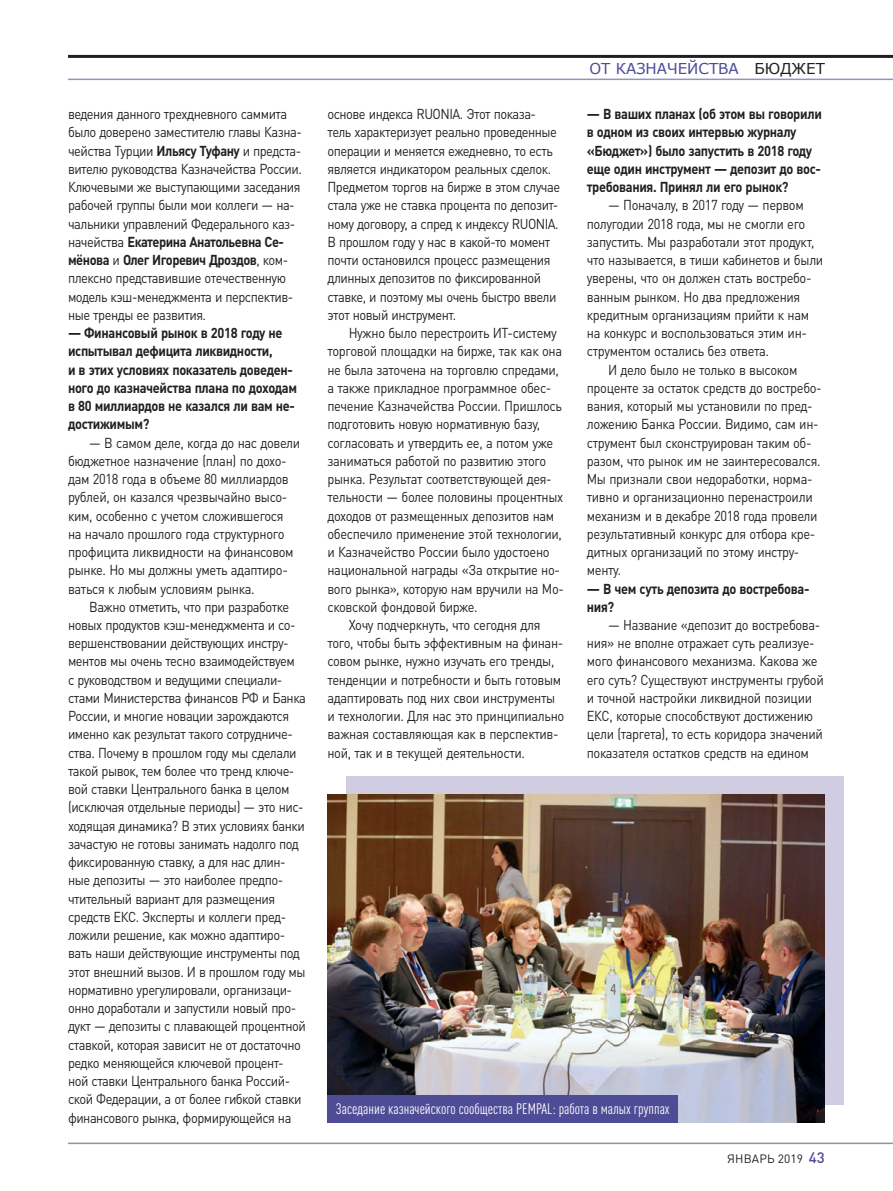
<style>
.page{position:relative;width:893px;height:1191px;background:#fff}
.page>*{position:absolute;margin:0;border:0;box-sizing:border-box;transform-origin:0 0}
.t1{font:condensed 15px "DIN Pro";color:#fff}
.t2{font:15px "MS Reference Sans Serif";color:#4e4b97}
.t3{font:14.25px/18.3px "DIN Pro";letter-spacing:-.035em;color:#231f20;scale:.9 1}
.t4{font:700 14.25px/18.3px "DIN Pro";letter-spacing:-.025em;color:#231f20;scale:.9 1}
.t5{font:12px "DIN Pro";letter-spacing:.015em;color:#231f20}
.s1{font-weight:700}
.s2{color:#231f20}
.s3{font-weight:500;font-size:15px;color:#4e4b97}
</style>
<div class="page">
<hr style="left:68px;top:55px;width:825px;height:3px;background:#231f20">
<hr style="left:68px;top:79px;width:825px;height:1px;background:#9992c1">
<hr style="left:68px;top:1142px;width:825px;height:2px;background:#939598">
<div style="left:346px;top:776px;width:498px;height:328px;background:#d0cde3"></div>
<img style="left:327px;top:794px;width:498px;height:328px">
<div style="left:327px;top:1095px;width:351px;height:27px;background:#4e4b97"></div>
<p class="t3" style="left:68px;top:103px;width:261px">ведения данного трехдневного саммита было доверено заместителю главы Казна&shy;чейства Турции <span class="s1">Ильясу Туфану</span> и предста&shy;вителю руководства Казначейства России.<br>Ключевыми же выступающими заседания рабочей группы были мои коллеги — на&shy;чальники управлений Федерального каз&shy;начейства <span class="s1">Екатерина Анатольевна Се&shy;мёнова</span> и <span class="s1">Олег Игоревич Дроздов</span>, ком&shy;плексно представившие отечественную модель кэш-менеджмента и перспектив&shy;ные тренды ее развития.</p>
<p class="t4" style="left:68px;top:322px;width:256px">— Финансовый рынок в 2018 году не испытывал дефицита ликвидности,<br>и в этих условиях показатель доведен&shy;ного до казначейства плана по доходам в 80 миллиардов не казался ли вам не&shy;достижимым?</p>
<p class="t3" style="left:68px;top:432px;width:260px;text-indent:21px">— В самом деле, когда до нас довели бюджетное назначение (план) по дохо&shy;дам 2018 года в объеме 80 миллиардов рублей, он казался чрезвычайно высо&shy;ким, особенно с учетом сложившегося на начало прошлого года структурного профицита ликвидности на финансовом рынке. Но мы должны уметь адаптиро&shy;ваться к любым условиям рынка.</p>
<p class="t3" style="left:68px;top:596px;width:266px;text-indent:21px">Важно отметить, что при разработке новых продуктов кэш-менеджмента и со&shy;вершенствовании действующих инстру&shy;ментов мы очень тесно взаимодействуем<br>с руководством и ведущими специали&shy;стами Министерства финансов РФ и Банка России, и многие новации зарождаются именно как результат такого сотрудниче&shy;ства. Почему в прошлом году мы сделали такой рывок, тем более что тренд ключе&shy;вой ставки Центрального банка в целом (исключая отдельные периоды) — это нис&shy;ходящая динамика? В этих условиях банки зачастую не готовы занимать надолго под фиксированную ставку, а для нас длин&shy;ные депозиты — это наиболее предпо&shy;чтительный вариант для размещения средств ЕКС. Эксперты и коллеги пред&shy;ложили решение, как можно адаптиро&shy;вать наши действующие инструменты под этот внешний вызов. И в прошлом году мы нормативно урегулировали, организаци&shy;онно доработали и запустили новый про&shy;дукт — депозиты с плавающей процентной ставкой, которая зависит не от достаточно редко меняющейся ключевой процент&shy;ной ставки Центрального банка Россий&shy;ской Федерации, а от более гибкой ставки финансового рынка, формирующейся на</p>
<p class="t3" style="left:327px;top:103px;width:260px">основе индекса RUONIA. Этот показа&shy;тель характеризует реально проведенные операции и меняется ежедневно, то есть является индикатором реальных сделок.<br>Предметом торгов на бирже в этом случае стала уже не ставка процента по депозит&shy;ному договору, а спред к индексу RUONIA.<br>В прошлом году у нас в какой-то момент почти остановился процесс размещения длинных депозитов по фиксированной ставке, и поэтому мы очень быстро ввели этот новый инструмент.</p>
<p class="t3" style="left:349px;top:322px;width:233px">Нужно было перестроить ИT-систему</p>
<p class="t3" style="left:327px;top:340px;width:262px">торговой площадки на бирже, так как она</p>
<p class="t3" style="left:327px;top:359px;width:259px">не была заточена на торговлю спредами,</p>
<p class="t3" style="left:327px;top:377px;width:250px">а также прикладное программное обес-</p>
<p class="t3" style="left:327px;top:395px;width:262px">печение Казначейства России. Пришлось</p>
<p class="t3" style="left:327px;top:413px;width:238px">подготовить новую нормативную базу,</p>
<p class="t3" style="left:327px;top:432px;width:252px">согласовать и утвердить ее, а потом уже</p>
<p class="t3" style="left:327px;top:450px;width:245px">заниматься работой по развитию этого</p>
<p class="t3" style="left:327px;top:468px;width:251px">рынка. Результат соответствующей дея-</p>
<p class="t3" style="left:327px;top:486px;width:264px">тельности — более половины процентных</p>
<p class="t3" style="left:327px;top:505px;width:254px">доходов от размещенных депозитов нам</p>
<p class="t3" style="left:327px;top:523px;width:262px">обеспечило применение этой технологии,</p>
<p class="t3" style="left:327px;top:541px;width:248px">и Казначейство России было удостоено</p>
<p class="t3" style="left:327px;top:559px;width:260px">национальной награды «За открытие но-</p>
<p class="t3" style="left:327px;top:578px;width:264px">вого рынка», которую нам вручили на Мо-</p>
<p class="t3" style="left:327px;top:596px;width:169px">сковской фондовой бирже.</p>
<p class="t3" style="left:349px;top:614px;width:215px">Хочу подчеркнуть, что сегодня для</p>
<p class="t3" style="left:327px;top:632px;width:264px">того, чтобы быть эффективным на финан-</p>
<p class="t3" style="left:327px;top:651px;width:254px">совом рынке, нужно изучать его тренды,</p>
<p class="t3" style="left:327px;top:669px;width:261px">тенденции и потребности и быть готовым</p>
<p class="t3" style="left:327px;top:687px;width:255px">адаптировать под них свои инструменты</p>
<p class="t3" style="left:327px;top:705px;width:265px">и технологии. Для нас это принципиально</p>
<p class="t3" style="left:327px;top:724px;width:258px">важная составляющая как в перспектив-</p>
<p class="t3" style="left:327px;top:742px;width:221px">ной, так и в текущей деятельности.</p>
<p class="t2" style="left:589px;top:59px;width:237px">ОТ КАЗНАЧЕЙСТВА <span class="s2">БЮДЖЕТ</span></p>
<p class="t4" style="left:587px;top:103px;width:263px">— В ваших планах (об этом вы говорили в одном из своих интервью журналу «Бюджет») было запустить в 2018 году еще один инструмент — депозит до вос&shy;требования. Принял ли его рынок?</p>
<p class="t3" style="left:608px;top:195px;width:219px">— Поначалу, в 2017 году — первом</p>
<p class="t3" style="left:587px;top:213px;width:244px">полугодии 2018 года, мы не смогли его</p>
<p class="t3" style="left:587px;top:231px;width:254px">запустить. Мы разработали этот продукт,</p>
<p class="t3" style="left:587px;top:249px;width:264px">что называется, в тиши кабинетов и были</p>
<p class="t3" style="left:587px;top:267px;width:251px">уверены, что он должен стать востребо-</p>
<p class="t3" style="left:587px;top:286px;width:239px">ванным рынком. Но два предложения</p>
<p class="t3" style="left:587px;top:304px;width:249px">кредитным организациям прийти к нам</p>
<p class="t3" style="left:587px;top:322px;width:246px">на конкурс и воспользоваться этим ин-</p>
<p class="t3" style="left:587px;top:340px;width:204px">струментом остались без ответа.</p>
<p class="t3" style="left:608px;top:359px;width:212px">И дело было не только в высоком</p>
<p class="t3" style="left:587px;top:377px;width:262px">проценте за остаток средств до востребо-</p>
<p class="t3" style="left:587px;top:395px;width:253px">вания, который мы установили по пред-</p>
<p class="t3" style="left:587px;top:413px;width:259px">ложению Банка России. Видимо, сам ин-</p>
<p class="t3" style="left:587px;top:432px;width:251px">струмент был сконструирован таким об-</p>
<p class="t3" style="left:587px;top:450px;width:261px">разом, что рынок им не заинтересовался.</p>
<p class="t3" style="left:587px;top:468px;width:252px">Мы признали свои недоработки, норма-</p>
<p class="t3" style="left:587px;top:486px;width:253px">тивно и организационно перенастроили</p>
<p class="t3" style="left:587px;top:505px;width:258px">механизм и в декабре 2018 года провели</p>
<p class="t3" style="left:587px;top:523px;width:255px">результативный конкурс для отбора кре-</p>
<p class="t3" style="left:587px;top:541px;width:238px">дитных организаций по этому инстру-</p>
<p class="t3" style="left:587px;top:559px;width:40px">менту.</p>
<p class="t4" style="left:587px;top:577px;width:249px">— В чем суть депозита до востребова&shy;ния?</p>
<p class="t3" style="left:587px;top:614px;width:265px;text-indent:21px">— Название «депозит до востребова&shy;ния» не вполне отражает суть реализуе&shy;мого финансового механизма. Какова же его суть? Существуют инструменты грубой и точной настройки ликвидной позиции ЕКС, которые способствуют достижению цели (таргета), то есть коридора значений показателя остатков средств на едином</p>
<p class="t1" style="left:336px;top:1098px;width:335px">Заседание казначейского сообщества PEMPAL: работа в малых группах</p>
<p class="t5" style="left:727px;top:1149px;width:99px">ЯНВАРЬ 2019 <span class="s3">43</span></p>
</div>
